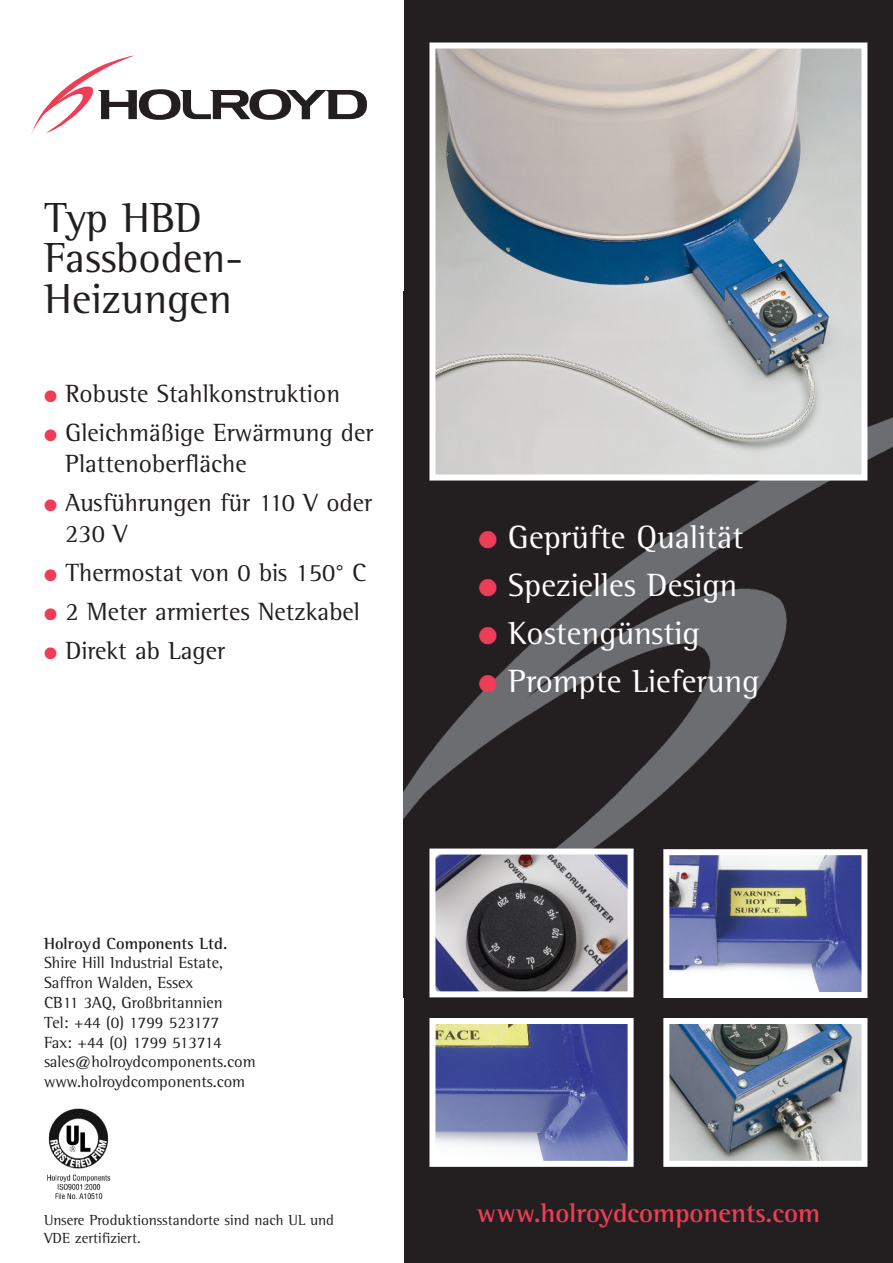
<style>
.page{position:relative;width:893px;height:1263px;background:#fff}
.page>*{position:absolute;margin:0;border:0;box-sizing:border-box;transform-origin:0 0}
.t1{font:43.05px/40.5px "Rotis Semi Serif";color:#231f20}
.t2{font:33px "Rotis Semi Serif";color:#fff}
.t3{font:700 27px "Rotis Semi Serif";color:#ee3d56}
.t4{font:25.5px/30.6px "Rotis Semi Serif";color:#231f20}
.t5{font:16.5px/19.8px "Rotis Semi Serif";color:#231f20}
.t6{font:700 16.5px "Rotis Semi Serif";color:#231f20}
.t7{font:15px/18px "Rotis Semi Serif";color:#231f20}
.s1{color:#ee3d56}
</style>
<div class="page">
<div style="left:404px;top:0;width:489px;height:1263px;background:#231f20"></div>
<img style="left:404px;top:291px;width:489px;height:706px">
<svg style="left:31px;top:55px;width:336px;height:80px"></svg>
<img style="left:670px;top:1025px;width:190px;height:135px">
<div style="left:663px;top:1018px;width:204px;height:149px;border:6px solid #fff"></div>
<img style="left:670px;top:856px;width:190px;height:135px">
<div style="left:663px;top:849px;width:204px;height:149px;border:6px solid #fff"></div>
<img style="left:436px;top:855px;width:191px;height:135px">
<div style="left:429px;top:848px;width:205px;height:149px;border:6px solid #fff"></div>
<img style="left:436px;top:1025px;width:191px;height:135px">
<div style="left:429px;top:1018px;width:205px;height:149px;border:6px solid #fff"></div>
<img style="left:436px;top:50px;width:424px;height:423px">
<div style="left:429px;top:43px;width:438px;height:437px;border:6px solid #fff"></div>
<img style="left:47px;top:1108px;width:64px;height:92px">
<h1 class="t1" style="left:44px;top:201px;width:200px">Typ HBD<br>Fassboden-<br>Heizungen</h1>
<h3 class="t4" style="left:44px;top:381px;width:298px"><span class="s1">●</span> Robuste Stahlkonstruktion</h3>
<h3 class="t4" style="left:65px;top:420px;width:310px;text-indent:-21px"><span class="s1">●</span> Gleichmäßige Erwärmung der<br>Plattenoberfläche</h3>
<h3 class="t4" style="left:65px;top:490px;width:308px;text-indent:-21px"><span class="s1">●</span> Ausführungen für 110 V oder<br>230 V</h3>
<h3 class="t4" style="left:44px;top:559px;width:324px"><span class="s1">●</span> Thermostat von 0 bis 150° C</h3>
<h3 class="t4" style="left:44px;top:598px;width:318px"><span class="s1">●</span> 2 Meter armiertes Netzkabel</h3>
<h3 class="t4" style="left:44px;top:637px;width:183px"><span class="s1">●</span> Direkt ab Lager</h3>
<p class="t6" style="left:44px;top:937px;width:185px">Holroyd Components Ltd.</p>
<p class="t5" style="left:44px;top:955px;width:213px">Shire Hill Industrial Estate,<br>Saffron Walden, Essex<br>CB11 3AQ, Großbritannien<br>Tel: +44 (0) 1799 523177<br>Fax: +44 (0) 1799 513714 sales@holroydcomponents.com www.holroydcomponents.com</p>
<p class="t7" style="left:44px;top:1212px;width:292px">Unsere Produktionsstandorte sind nach UL und<br>VDE zertifiziert.</p>
<h2 class="t2" style="left:478px;top:525px;width:266px"><span class="s1">●</span> Geprüfte Qualität</h2>
<h2 class="t2" style="left:478px;top:573px;width:260px"><span class="s1">●</span> Spezielles Design</h2>
<h2 class="t2" style="left:478px;top:621px;width:223px"><span class="s1">●</span> Kostengünstig</h2>
<h2 class="t2" style="left:478px;top:669px;width:282px"><span class="s1">●</span> Prompte Lieferung</h2>
<h3 class="t3" style="left:477px;top:1204px;width:345px">www.holroydcomponents.com</h3>
</div>
